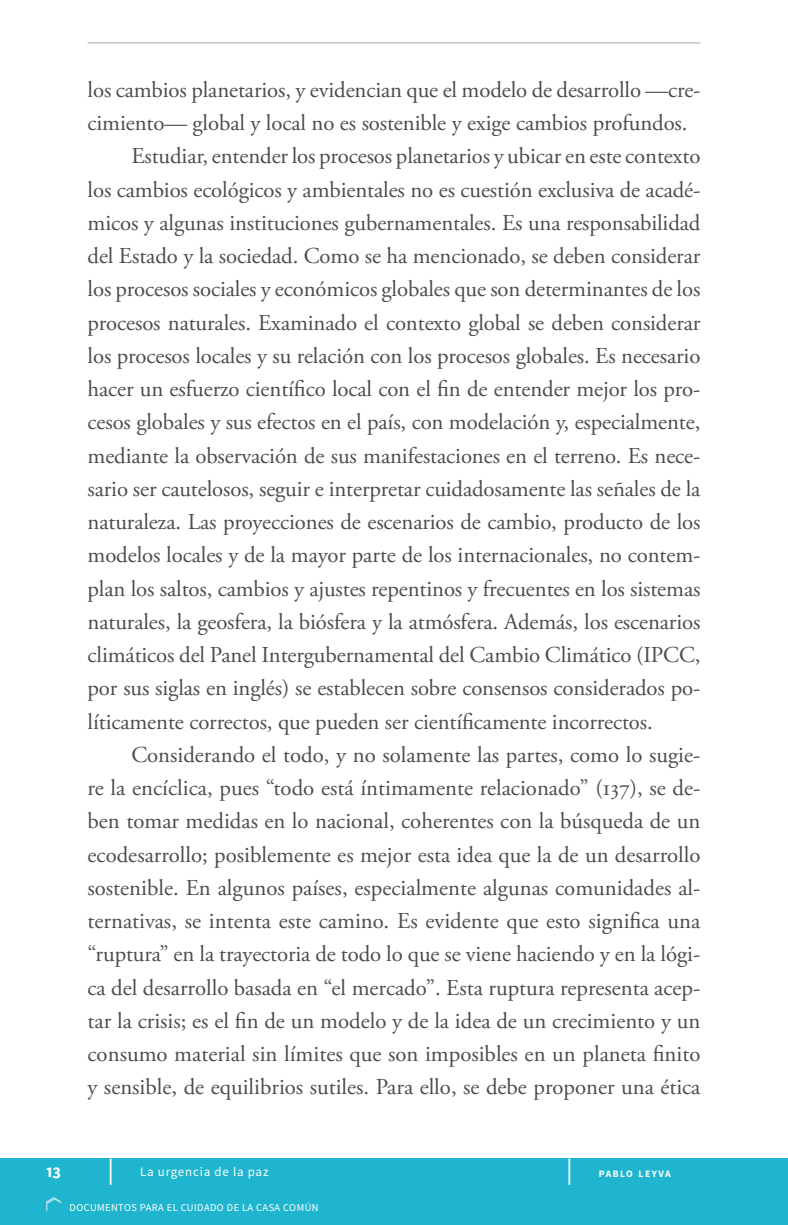
<style>
.page{position:relative;width:788px;height:1225px;background:#fff}
.page>*{position:absolute;margin:0;border:0;box-sizing:border-box;transform-origin:0 0}
.TEXTO{font:22.75px/33.2px "Adobe Garamond Pro";letter-spacing:-.005em;color:#4d4d4d;text-align:justify}
.t1{font:700 16.36px "Source Sans Pro";color:#fff}
.t2{font:12.95px "Source Sans Pro";letter-spacing:.06em;color:#fff}
.t3{font:10.5px "Source Sans Pro";letter-spacing:.04em;color:#fff}
.t4{font:700 9.8px "Source Sans Pro";letter-spacing:.145em;color:#fff}
</style>
<div class="page">
<div style="left:0;top:1158px;width:788px;height:67px;background:#1fb5ce"></div>
<svg style="left:110px;top:1158px;width:1px;height:27px"></svg>
<hr style="left:568px;top:1158px;width:2px;height:27px;background:#fff">
<hr style="left:88px;top:42px;width:612px;height:2px;background:#ccc">
<svg style="left:46px;top:1197px;width:16px;height:15px"></svg>
<p class="TEXTO" style="left:88px;top:74px;width:614px">los cambios planetarios, y evidencian que el modelo de desarrollo —cre&shy;cimiento— global y local no es sostenible y exige cambios profundos.</p>
<p class="TEXTO" style="left:88px;top:140px;width:614px;text-indent:44px">Estudiar, entender los procesos planetarios y ubicar en este contexto los cambios ecológicos y ambientales no es cuestión exclusiva de acadé&shy;micos y algunas instituciones gubernamentales. Es una responsabilidad del Estado y la sociedad. Como se ha mencionado, se deben considerar los procesos sociales y económicos globales que son determinantes de los procesos naturales. Examinado el contexto global se deben considerar los procesos locales y su relación con los procesos globales. Es necesario hacer un esfuerzo científico local con el fin de entender mejor los pro&shy;cesos globales y sus efectos en el país, con modelación y, especialmente, mediante la observación de sus manifestaciones en el terreno. Es nece&shy;sario ser cautelosos, seguir e interpretar cuidadosamente las señales de la naturaleza. Las proyecciones de escenarios de cambio, producto de los modelos locales y de la mayor parte de los internacionales, no contem&shy;plan los saltos, cambios y ajustes repentinos y frecuentes en los sistemas naturales, la geosfera, la biósfera y la atmósfera. Además, los escenarios climáticos del Panel Intergubernamental del Cambio Climático (IPCC, por sus siglas en inglés) se establecen sobre consensos considerados po&shy;líticamente correctos, que pueden ser científicamente incorrectos.</p>
<p class="TEXTO" style="left:88px;top:739px;width:614px;text-indent:44px">Considerando el todo, y no solamente las partes, como lo sugie&shy;re la encíclica, pues “todo está íntimamente relacionado” (137), se de&shy;ben tomar medidas en lo nacional, coherentes con la búsqueda de un ecodesarrollo; posiblemente es mejor esta idea que la de un desarrollo sostenible. En algunos países, especialmente algunas comunidades al&shy;ternativas, se intenta este camino. Es evidente que esto significa una “ruptura” en la trayectoria de todo lo que se viene haciendo y en la lógi&shy;ca del desarrollo basada en “el mercado”. Esta ruptura representa acep&shy;tar la crisis; es el fin de un modelo y de la idea de un crecimiento y un consumo material sin límites que son imposibles en un planeta finito y sensible, de equilibrios sutiles. Para ello, se debe proponer una ética</p>
<p class="t1" style="left:46px;top:1162px;width:17px">13</p>
<p class="t2" style="left:140px;top:1164px;width:130px">La urgencia de la paz</p>
<p class="t4" style="left:598px;top:1167px;width:73px">PABLO LEYVA</p>
<p class="t3" style="left:70px;top:1201px;width:250px">DOCUMENTOS PARA EL CUIDADO DE LA CASA COMÚN</p>
</div>
